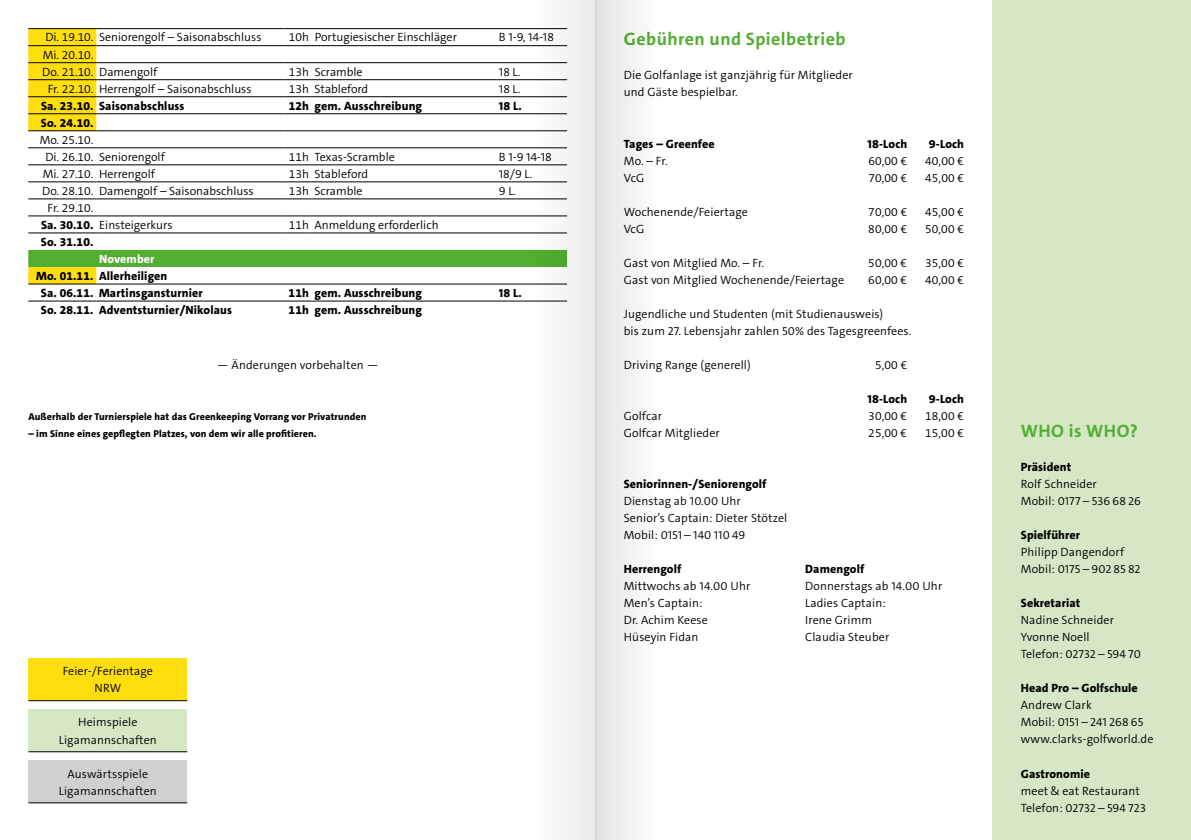
<style>
.page{position:relative;width:1191px;height:840px;background:#fff}
.page>*{position:absolute;margin:0;border:0;box-sizing:border-box;transform-origin:0 0}
.t1{font:700 18px "The Sans C5";letter-spacing:.025em;color:#51ae30}
.t2{font:300 12px/17px "The Sans C5";letter-spacing:.01em;color:#000}
.t3{font:800 12px/17px "The Sans C5";letter-spacing:.01em;color:#000}
.t4{font:800 12px "The Sans C5";letter-spacing:.01em;color:#fff}
.t5{font:800 10px "The Sans C5";letter-spacing:.01em;color:#000}
.s1{font-weight:800}
</style>
<div class="page">
<svg style="left:28px;top:28px;width:505px;height:256px"></svg>
<hr style="left:312px;top:283px;width:187px;height:1px;background:#000">
<hr style="left:499px;top:283px;width:68px;height:1px;background:#000">
<hr style="left:28px;top:300px;width:68px;height:1px;background:#000">
<hr style="left:96px;top:300px;width:187px;height:1px;background:#000">
<svg style="left:283px;top:300px;width:29px;height:1px"></svg>
<hr style="left:312px;top:300px;width:187px;height:1px;background:#000">
<hr style="left:499px;top:300px;width:68px;height:1px;background:#000">
<div style="left:992px;top:0;width:199px;height:839px;background:#d5e7c5"></div>
<div style="left:28px;top:760px;width:159px;height:42px;background:#cfd0d0"></div>
<div style="left:28px;top:709px;width:159px;height:42px;background:#d5e7c5"></div>
<div style="left:28px;top:658px;width:159px;height:42px;background:#ffde10"></div>
<hr style="left:28px;top:700px;width:159px;height:1px;background:#000">
<hr style="left:28px;top:751px;width:159px;height:1px;background:#000">
<hr style="left:28px;top:802px;width:159px;height:1px;background:#000">
<div style="left:595px;top:0;width:63px;height:839px;background:linear-gradient(to right,#e2e2e2,#fefefe)"></div>
<div style="left:533px;top:0;width:62px;height:839px;background:#f7f7f7"></div>
<h1 class="t1" style="left:624px;top:28px;width:223px">Gebühren und Spielbetrieb</h1>
<p class="t2" style="left:624px;top:67px;width:230px">Die Golfanlage ist ganzjährig für Mitglieder und Gäste bespielbar.</p>
<p class="t3" style="left:624px;top:135px;width:92px">Tages – Greenfee</p>
<p class="t3" style="left:867px;top:135px;width:41px">18-Loch</p>
<p class="t3" style="left:929px;top:135px;width:37px">9-Loch</p>
<p class="t2" style="left:624px;top:152px;width:45px">Mo. – Fr.</p>
<p class="t2" style="left:868px;top:152px;width:40px">60,00 €</p>
<p class="t2" style="left:925px;top:152px;width:40px">40,00 €</p>
<p class="t2" style="left:624px;top:169px;width:22px">VcG</p>
<p class="t2" style="left:868px;top:169px;width:40px">70,00 €</p>
<p class="t2" style="left:925px;top:169px;width:40px">45,00 €</p>
<p class="t2" style="left:624px;top:203px;width:126px">Wochenende/Feiertage</p>
<p class="t2" style="left:868px;top:203px;width:40px">70,00 €</p>
<p class="t2" style="left:925px;top:203px;width:40px">45,00 €</p>
<p class="t2" style="left:624px;top:220px;width:22px">VcG</p>
<p class="t2" style="left:868px;top:220px;width:40px">80,00 €</p>
<p class="t2" style="left:925px;top:220px;width:40px">50,00 €</p>
<p class="t2" style="left:624px;top:254px;width:142px">Gast von Mitglied Mo. – Fr.</p>
<p class="t2" style="left:868px;top:254px;width:40px">50,00 €</p>
<p class="t2" style="left:925px;top:254px;width:40px">35,00 €</p>
<p class="t2" style="left:624px;top:271px;width:222px">Gast von Mitglied Wochenende/Feiertage</p>
<p class="t2" style="left:868px;top:271px;width:40px">60,00 €</p>
<p class="t2" style="left:925px;top:271px;width:40px">40,00 €</p>
<p class="t2" style="left:624px;top:305px;width:289px">Jugendliche und Studenten (mit Studienausweis)<br>bis zum 27. Lebensjahr zahlen 50% des Tagesgreenfees.</p>
<p class="t2" style="left:624px;top:356px;width:128px">Driving Range (generell)</p>
<p class="t2" style="left:875px;top:356px;width:34px">5,00 €</p>
<p class="t3" style="left:867px;top:390px;width:41px">18-Loch</p>
<p class="t3" style="left:929px;top:390px;width:37px">9-Loch</p>
<p class="t2" style="left:624px;top:407px;width:40px">Golfcar</p>
<p class="t2" style="left:868px;top:407px;width:40px">30,00 €</p>
<p class="t2" style="left:925px;top:407px;width:40px">18,00 €</p>
<p class="t2" style="left:624px;top:424px;width:98px">Golfcar Mitglieder</p>
<p class="t2" style="left:868px;top:424px;width:40px">25,00 €</p>
<p class="t2" style="left:925px;top:424px;width:40px">15,00 €</p>
<p class="t3" style="left:624px;top:475px;width:144px">Seniorinnen-/Seniorengolf</p>
<p class="t2" style="left:624px;top:492px;width:165px">Dienstag ab 10.00 Uhr<br>Senior’s Captain: Dieter Stötzel<br>Mobil: 0151 – 140 110 49</p>
<p class="t3" style="left:624px;top:560px;width:59px">Herrengolf</p>
<p class="t3" style="left:805px;top:560px;width:61px">Damengolf</p>
<p class="t2" style="left:624px;top:577px;width:128px">Mittwochs ab 14.00 Uhr</p>
<p class="t2" style="left:805px;top:577px;width:138px">Donnerstags ab 14.00 Uhr</p>
<p class="t2" style="left:624px;top:594px;width:80px">Men’s Captain:</p>
<p class="t2" style="left:805px;top:594px;width:82px">Ladies Captain:</p>
<p class="t2" style="left:624px;top:611px;width:86px">Dr. Achim Keese</p>
<p class="t2" style="left:805px;top:611px;width:68px">Irene Grimm</p>
<p class="t2" style="left:624px;top:628px;width:76px">Hüseyin Fidan</p>
<p class="t2" style="left:805px;top:628px;width:85px">Claudia Steuber</p>
<p class="t2" style="left:45px;top:29px;width:218px">Di. 19.10. Seniorengolf – Saisonabschluss</p>
<p class="t2" style="left:289px;top:29px;width:170px">10h Portugiesischer Einschläger</p>
<p class="t2" style="left:499px;top:29px;width:56px">B 1-9, 14-18</p>
<p class="t2" style="left:42px;top:46px;width:116px">Mi. 20.10.<br>Do. 21.10. Damengolf</p>
<p class="t2" style="left:289px;top:63px;width:75px">13h Scramble</p>
<p class="t2" style="left:499px;top:63px;width:23px">18 L.</p>
<p class="t2" style="left:48px;top:80px;width:205px">Fr. 22.10. Herrengolf – Saisonabschluss</p>
<p class="t2" style="left:289px;top:80px;width:81px">13h Stableford</p>
<p class="t2" style="left:499px;top:80px;width:23px">18 L.</p>
<p class="t3" style="left:41px;top:97px;width:145px">Sa. 23.10. Saisonabschluss</p>
<p class="t3" style="left:289px;top:97px;width:135px">12h gem. Ausschreibung</p>
<p class="t3" style="left:499px;top:97px;width:24px">18 L.</p>
<p class="t3" style="left:41px;top:114px;width:54px">So. 24.10.</p>
<p class="t2" style="left:45px;top:131px;width:121px;text-indent:-6px">Mo. 25.10.<br>Di. 26.10. Seniorengolf</p>
<p class="t2" style="left:289px;top:148px;width:107px">11h Texas-Scramble</p>
<p class="t2" style="left:499px;top:148px;width:54px">B 1-9 14-18</p>
<p class="t2" style="left:43px;top:165px;width:114px">Mi. 27.10. Herrengolf</p>
<p class="t2" style="left:289px;top:165px;width:81px">13h Stableford</p>
<p class="t2" style="left:499px;top:165px;width:35px">18/9 L.</p>
<p class="t2" style="left:42px;top:182px;width:213px">Do. 28.10. Damengolf – Saisonabschluss</p>
<p class="t2" style="left:289px;top:182px;width:75px">13h Scramble</p>
<p class="t2" style="left:499px;top:182px;width:19px">9 L.</p>
<p class="t2" style="left:41px;top:199px;width:133px;text-indent:7px">Fr. 29.10.<br><span class="s1">Sa. 30.10.</span> Einsteigerkurs</p>
<p class="t2" style="left:289px;top:216px;width:151px">11h Anmeldung erforderlich</p>
<p class="t3" style="left:41px;top:233px;width:54px">So. 31.10.</p>
<p class="t4" style="left:99px;top:251px;width:57px">November</p>
<p class="t3" style="left:41px;top:267px;width:163px;text-indent:-5px">Mo. 01.11. Allerheiligen<br>Sa. 06.11. Martinsgansturnier</p>
<p class="t3" style="left:289px;top:284px;width:135px">11h gem. Ausschreibung</p>
<p class="t3" style="left:499px;top:284px;width:24px">18 L.</p>
<p class="t3" style="left:41px;top:301px;width:193px">So. 28.11. Adventsturnier/Nikolaus</p>
<p class="t3" style="left:289px;top:301px;width:135px">11h gem. Ausschreibung</p>
<p class="t2" style="left:217px;top:356px;width:163px">— Änderungen vorbehalten —</p>
<p class="t5" style="left:28px;top:410px;width:339px">Außerhalb der Turnierspiele hat das Greenkeeping Vorrang vor Privatrunden</p>
<p class="t5" style="left:28px;top:427px;width:290px">– im Sinne eines gepflegten Platzes, von dem wir alle profitieren.</p>
<h1 class="t1" style="left:1020px;top:419px;width:119px">WHO is WHO?</h1>
<p class="t3" style="left:1020px;top:458px;width:52px">Präsident</p>
<p class="t2" style="left:1020px;top:475px;width:122px">Rolf Schneider<br>Mobil: 0177 – 536 68 26</p>
<p class="t3" style="left:1020px;top:526px;width:61px">Spielführer</p>
<p class="t2" style="left:1020px;top:543px;width:121px">Philipp Dangendorf<br>Mobil: 0175 – 902 85 82</p>
<p class="t3" style="left:1020px;top:594px;width:61px">Sekretariat</p>
<p class="t2" style="left:1020px;top:611px;width:121px">Nadine Schneider<br>Yvonne Noell<br>Telefon: 02732 – 594 70</p>
<p class="t3" style="left:1020px;top:679px;width:118px">Head Pro – Golfschule</p>
<p class="t2" style="left:1020px;top:696px;width:134px">Andrew Clark<br>Mobil: 0151 – 241 268 65 www.clarks-golfworld.de</p>
<p class="t3" style="left:1020px;top:764px;width:71px">Gastronomie</p>
<p class="t2" style="left:1020px;top:781px;width:126px">meet &amp; eat Restaurant<br>Telefon: 02732 – 594 723</p>
<p class="t2" style="left:63px;top:662px;width:92px;text-align:center">Feier-/Ferientage<br>NRW</p>
<p class="t2" style="left:59px;top:713px;width:100px;text-align:center">Heimspiele<br>Ligamannschaften</p>
<p class="t2" style="left:59px;top:764px;width:100px;text-align:center">Auswärtsspiele<br>Ligamannschaften</p>
</div>
